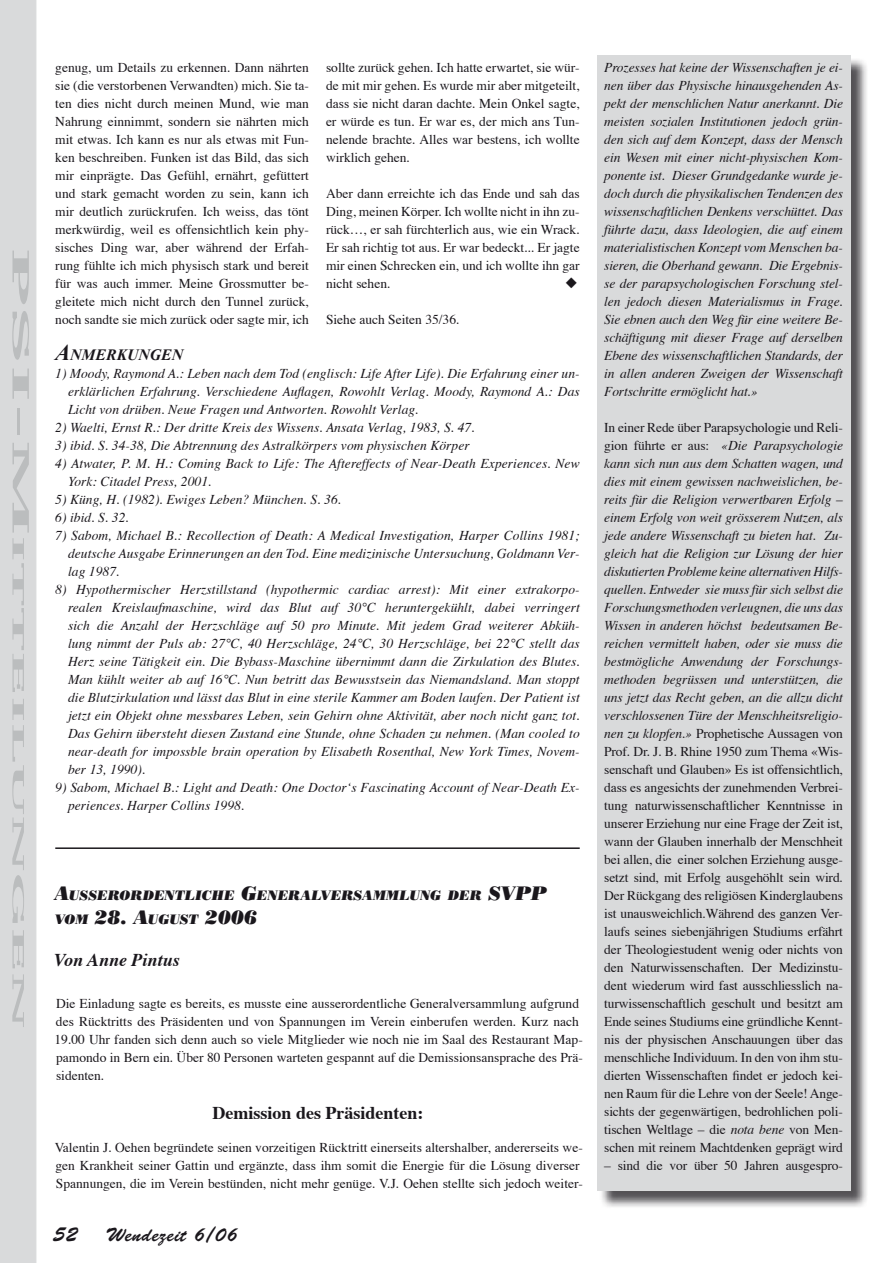
<style>
.page{position:relative;width:893px;height:1263px;background:#fff}
.page>*{position:absolute;margin:0;border:0;box-sizing:border-box;transform-origin:0 0}
.t1{font:21px "Brush Script";color:#1a171c}
.t2{font:19.5px "Brush Script";letter-spacing:.025em;color:#1a171c}
.t3{font:700 18px "Times";color:#1a171c}
.t4{font:italic 700 18px "Times";color:#1a171c}
.t5{font:700 16.8px "Candida";color:#bbbdbe;scale:4 1}
.t6{font:italic 700 15.75px "Times New Roman";color:#1a171c}
.t7{font:italic 13.65px/23.4px "Poster Bodoni BT";letter-spacing:-.01em;color:#1a171c}
.t8{font:13.5px/18px "Times";color:#1a171c;text-align:justify}
.t9{font:italic 13.5px/18px "Times";letter-spacing:.005em;color:#1a171c;text-align:justify}
.s1{font-size:24px}
.s2{font-size:22.5px}
.s3{font-size:19.5px}
.s4{font-style:italic}
</style>
<div class="page">
<div style="left:0;top:0;width:36px;height:1263px;background:#d9dadb"></div>
<div style="left:599px;top:58px;width:270px;height:1151px;background:#1a171c;opacity:.75"></div>
<div style="left:597px;top:55px;width:253px;height:1136px;background:#d9dadb"></div>
<hr style="left:55px;top:847px;width:525px;height:2px;background:#1a171c">
<p class="t5" style="left:28px;top:248px;width:197px;rotate:90deg"><span class="s1">PSI-M</span>itteilungen</p>
<p class="t8" style="left:55px;top:59px;width:255px">genug, um Details zu erkennen. Dann nährten sie (die verstorbenen Verwandten) mich. Sie ta&shy;ten dies nicht durch meinen Mund, wie man Nahrung einnimmt, sondern sie nährten mich mit etwas. Ich kann es nur als etwas mit Fun&shy;ken beschreiben. Funken ist das Bild, das sich mir einprägte. Das Gefühl, ernährt, gefüttert und stark gemacht worden zu sein, kann ich mir deutlich zurückrufen. Ich weiss, das tönt merkwürdig, weil es offensichtlich kein phy&shy;sisches Ding war, aber während der Erfah&shy;rung fühlte ich mich physisch stark und bereit für was auch immer. Meine Grossmutter be&shy;gleitete mich nicht durch den Tunnel zurück, noch sandte sie mich zurück oder sagte mir, ich</p>
<p class="t8" style="left:326px;top:59px;width:255px">sollte zurück gehen. Ich hatte erwartet, sie wür&shy;de mit mir gehen. Es wurde mir aber mitgeteilt, dass sie nicht daran dachte. Mein Onkel sagte, er würde es tun. Er war es, der mich ans Tun&shy;nelende brachte. Alles war bestens, ich wollte wirklich gehen.</p>
<p class="t8" style="left:326px;top:185px;width:255px">Aber dann erreichte ich das Ende und sah das Ding, meinen Körper. Ich wollte nicht in ihn zu&shy;rück…, er sah fürchterlich aus, wie ein Wrack.<br>Er sah richtig tot aus. Er war bedeckt... Er jagte mir einen Schrecken ein, und ich wollte ihn gar nicht sehen.</p>
<p class="t8" style="left:326px;top:311px;width:135px">Siehe auch Seiten 35/36.</p>
<p class="t6" style="left:55px;top:344px;width:129px"><span class="s2">A</span>NMERKUNGEN</p>
<p class="t9" style="left:68px;top:365px;width:513px;text-indent:-13px">1) Moody, Raymond A.: Leben nach dem Tod (englisch: Life After Life). Die Erfahrung einer un&shy;erklärlichen Erfahrung. Verschiedene Auflagen, Rowohlt Verlag. Moody, Raymond A.: Das Licht von drüben. Neue Fragen und Antworten. Rowohlt Verlag.</p>
<p class="t9" style="left:55px;top:419px;width:421px">2) Waelti, Ernst R.: Der dritte Kreis des Wissens. Ansata Verlag, 1983, S. 47.</p>
<p class="t9" style="left:55px;top:437px;width:416px">3) ibid. S. 34-38, Die Abtrennung des Astralkörpers vom physischen Körper</p>
<p class="t9" style="left:68px;top:455px;width:513px;text-indent:-13px">4) Atwater, P. M. H.: Coming Back to Life: The Aftereffects of Near-Death Experiences. New<br>York: Citadel Press, 2001.</p>
<p class="t9" style="left:55px;top:491px;width:287px">5) Küng, H. (1982). Ewiges Leben? München. S. 36.</p>
<p class="t9" style="left:55px;top:509px;width:75px">6) ibid. S. 32.</p>
<p class="t9" style="left:68px;top:527px;width:513px;text-indent:-13px">7) Sabom, Michael B.: Recollection of Death: A Medical Investigation, Harper Collins 1981; deutsche Ausgabe Erinnerungen an den Tod. Eine medizinische Untersuchung, Goldmann Ver&shy;lag 1987.</p>
<p class="t9" style="left:68px;top:581px;width:513px;text-indent:-13px">8) Hypothermischer Herzstillstand (hypothermic cardiac arrest): Mit einer extrakorpo&shy;realen Kreislaufmaschine, wird das Blut auf 30°C heruntergekühlt, dabei verringert sich die Anzahl der Herzschläge auf 50 pro Minute. Mit jedem Grad weiterer Abküh&shy;lung nimmt der Puls ab: 27°C, 40 Herzschläge, 24°C, 30 Herzschläge, bei 22°C stellt das Herz seine Tätigkeit ein. Die Bybass-Maschine übernimmt dann die Zirkulation des Blutes.<br>Man kühlt weiter ab auf 16°C. Nun betritt das Bewusstsein das Niemandsland. Man stoppt die Blutzirkulation und lässt das Blut in eine sterile Kammer am Boden laufen. Der Patient ist jetzt ein Objekt ohne messbares Leben, sein Gehirn ohne Aktivität, aber noch nicht ganz tot.<br>Das Gehirn übersteht diesen Zustand eine Stunde, ohne Schaden zu nehmen. (Man cooled to near-death for impossble brain operation by Elisabeth Rosenthal, New York Times, Novem&shy;ber 13, 1990).</p>
<p class="t9" style="left:68px;top:779px;width:513px;text-indent:-13px">9) Sabom, Michael B.: Light and Death: One Doctor‘s Fascinating Account of Near-Death Ex&shy;periences. Harper Collins 1998.</p>
<p class="t7" style="left:55px;top:883px;width:494px"><span class="s3">A</span>USSERORDENTLICHE <span class="s3">G</span>ENERALVERSAMMLUNG DER <span class="s3">SVPP<br></span>VOM <span class="s3">28. A</span>UGUST <span class="s3">2006</span></p>
<h3 class="t4" style="left:54px;top:949px;width:127px">Von Anne Pintus</h3>
<p class="t8" style="left:55px;top:995px;width:530px;text-align:left">Die Einladung sagte es bereits, es musste eine ausserordentliche Generalversammlung aufgrund des Rücktritts des Präsidenten und von Spannungen im Verein einberufen werden. Kurz nach 19.00 Uhr fanden sich denn auch so viele Mitglieder wie noch nie im Saal des Restaurant Map&shy;pamondo in Bern ein. Über 80 Personen warteten gespannt auf die Demissionsansprache des Prä&shy;sidenten.</p>
<h3 class="t3" style="left:213px;top:1100px;width:212px">Demission des Präsidenten:</h3>
<p class="t8" style="left:55px;top:1139px;width:530px;text-align:left">Valentin J. Oehen begründete seinen vorzeitigen Rücktritt einerseits altershalber, andererseits we&shy;gen Krankheit seiner Gattin und ergänzte, dass ihm somit die Energie für die Lösung diverser<br>Spannungen, die im Verein bestünden, nicht mehr genüge. V.J. Oehen stellte sich jedoch weiter-</p>
<h1 class="t1" style="left:53px;top:1222px;width:26px">52</h1>
<h2 class="t2" style="left:106px;top:1223px;width:133px">Wendezeit 6/06</h2>
<p class="t9" style="left:604px;top:59px;width:240px">Prozesses hat keine der Wissenschaften je ei&shy;nen über das Physische hinausgehenden As&shy;pekt der menschlichen Natur anerkannt. Die meisten sozialen Institutionen jedoch grün&shy;den sich auf dem Konzept, dass der Mensch ein Wesen mit einer nicht-physischen Kom&shy;ponente ist. Dieser Grundgedanke wurde je&shy;doch durch die physikalischen Tendenzen des wissenschaftlichen Denkens verschüttet. Das führte dazu, dass Ideologien, die auf einem materialistischen Konzept vom Menschen ba&shy;sieren, die Oberhand gewann. Die Ergebnis&shy;se der parapsychologischen Forschung stel&shy;len jedoch diesen Materialismus in Frage.<br>Sie ebnen auch den Weg für eine weitere Be&shy;schäftigung mit dieser Frage auf derselben Ebene des wissenschaftlichen Standards, der in allen anderen Zweigen der Wissenschaft Fortschritte ermöglicht hat.»</p>
<p class="t8" style="left:604px;top:419px;width:240px">In einer Rede über Parapsychologie und Reli&shy;gion führte er aus: <span class="s4">«Die Parapsychologie kann sich nun aus dem Schatten wagen, und dies mit einem gewissen nachweislichen, be&shy;reits für die Religion verwertbaren Erfolg – einem Erfolg von weit grösserem Nutzen, als jede andere Wissenschaft zu bieten hat. Zu&shy;gleich hat die Religion zur Lösung der hier diskutierten Probleme keine alternativen Hilfs&shy;quellen. Entweder sie muss für sich selbst die Forschungsmethoden verleugnen, die uns das Wissen in anderen höchst bedeutsamen Be&shy;reichen vermittelt haben, oder sie muss die bestmögliche Anwendung der Forschungs&shy;methoden begrüssen und unterstützen, die uns jetzt das Recht geben, an die allzu dicht verschlossenen Türe der Menschheitsreligio&shy;nen zu klopfen.»</span> Prophetische Aussagen von Prof. Dr. J. B. Rhine 1950 zum Thema «Wis&shy;senschaft und Glauben» Es ist offensichtlich, dass es angesichts der zunehmenden Verbrei&shy;tung naturwissenschaftlicher Kenntnisse in unserer Erziehung nur eine Frage der Zeit ist, wann der Glauben innerhalb der Menschheit bei allen, die einer solchen Erziehung ausge&shy;setzt sind, mit Erfolg ausgehöhlt sein wird.<br>Der Rückgang des religiösen Kinderglaubens ist unausweichlich.Während des ganzen Ver&shy;laufs seines siebenjährigen Studiums erfährt der Theologiestudent wenig oder nichts von den Naturwissenschaften. Der Medizinstu&shy;dent wiederum wird fast ausschliesslich na&shy;turwissenschaftlich geschult und besitzt am Ende seines Studiums eine gründliche Kennt&shy;nis der physischen Anschauungen über das menschliche Individuum. In den von ihm stu&shy;dierten Wissenschaften findet er jedoch kei&shy;nen Raum für die Lehre von der Seele! Ange&shy;sichts der gegenwärtigen, bedrohlichen poli&shy;tischen Weltlage – die <span class="s4">nota bene</span> von Men&shy;schen mit reinem Machtdenken geprägt wird</p>
<p class="t8" style="left:604px;top:1157px;width:240px">– sind die vor über 50 Jahren ausgespro-</p>
</div>
